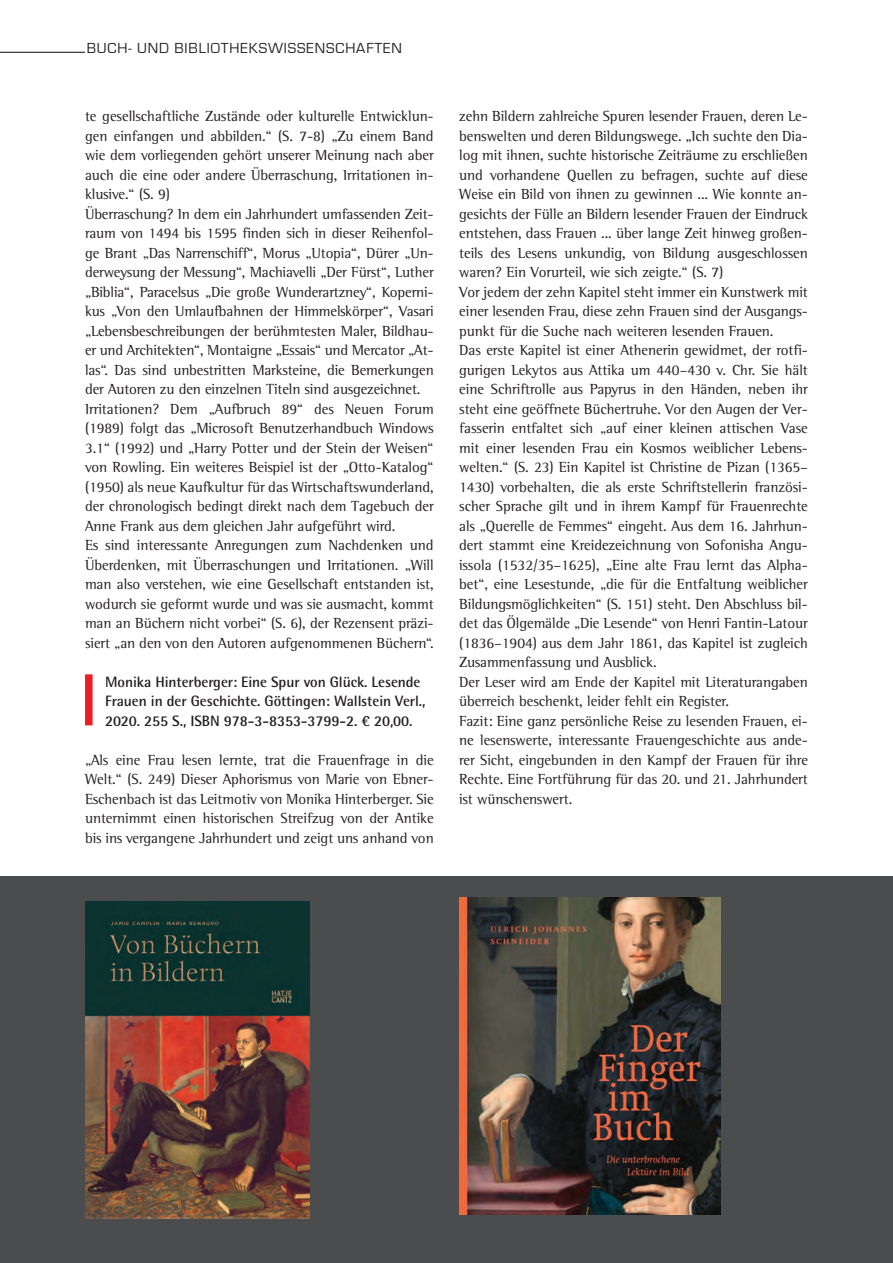
<style>
.page{position:relative;width:893px;height:1263px;background:#fff}
.page>*{position:absolute;margin:0;border:0;box-sizing:border-box;transform-origin:0 0}
.t1{font:15px/19.5px "Rotis Semi Serif Std";letter-spacing:-.005em;color:#231f20;text-align:justify}
.Buchtitel{font:700 15px/19.5px "Rotis Semi Sans Std";letter-spacing:-.005em;color:#231f20}
.t2{font:15px "Eurostile";letter-spacing:.06em;color:#231f20}
</style>
<div class="page">
<hr style="left:0;top:52px;width:85px;height:1px;background:#3e3e3f">
<div style="left:0;top:876px;width:893px;height:387px;background:#4b4c4d"></div>
<div style="left:85px;top:674px;width:8px;height:51px;background:#ee1d23"></div>
<img style="left:459px;top:897px;width:261px;height:318px">
<img style="left:85px;top:901px;width:224px;height:317px">
<p class="t2" style="left:87px;top:40px;width:317px">BUCH- UND BIBLIOTHEKSWISSENSCHAFTEN</p>
<p class="t1" style="left:85px;top:106px;width:350px">te gesellschaftliche Zustände oder kulturelle Entwicklun&shy;gen einfangen und abbilden.“ (S. 7-8) „Zu einem Band wie dem vorliegenden gehört unserer Meinung nach aber auch die eine oder andere Überraschung, Irritationen in&shy;klusive.“ (S. 9)</p>
<p class="t1" style="left:85px;top:204px;width:350px">Überraschung? In dem ein Jahrhundert umfassenden Zeit&shy;raum von 1494 bis 1595 finden sich in dieser Reihenfol&shy;ge Brant „Das Narrenschiff“, Morus „Utopia“, Dürer „Un&shy;derweysung der Messung“, Machiavelli „Der Fürst“, Luther „Biblia“, Paracelsus „Die große Wunderartzney“, Koperni&shy;kus „Von den Umlaufbahnen der Himmelskörper“, Vasari „Lebensbeschreibungen der berühmtesten Maler, Bildhau&shy;er und Architekten“, Montaigne „Essais“ und Mercator „At&shy;las“. Das sind unbestritten Marksteine, die Bemerkungen der Autoren zu den einzelnen Titeln sind ausgezeichnet.</p>
<p class="t1" style="left:85px;top:399px;width:350px">Irritationen? Dem „Aufbruch 89“ des Neuen Forum (1989) folgt das „Microsoft Benutzerhandbuch Windows 3.1“ (1992) und „Harry Potter und der Stein der Weisen“ von Rowling. Ein weiteres Beispiel ist der „Otto-Katalog“ (1950) als neue Kaufkultur für das Wirtschaftswunderland, der chronologisch bedingt direkt nach dem Tagebuch der Anne Frank aus dem gleichen Jahr aufgeführt wird.</p>
<p class="t1" style="left:85px;top:535px;width:350px">Es sind interessante Anregungen zum Nachdenken und Überdenken, mit Überraschungen und Irritationen. „Will man also verstehen, wie eine Gesellschaft entstanden ist, wodurch sie geformt wurde und was sie ausmacht, kommt man an Büchern nicht vorbei“ (S. 6), der Rezensent präzi&shy;siert „an den von den Autoren aufgenommenen Büchern“.</p>
<p class="Buchtitel" style="left:105px;top:671px;width:322px">Monika Hinterberger: Eine Spur von Glück. Lesende<br>Frauen in der Geschichte. Göttingen: Wallstein Verl.,<br>2020. 255 S., ISBN 978-3-8353-3799-2. € 20,00.</p>
<p class="t1" style="left:85px;top:750px;width:350px">„Als eine Frau lesen lernte, trat die Frauenfrage in die Welt.“ (S. 249) Dieser Aphorismus von Marie von Ebner-Eschenbach ist das Leitmotiv von Monika Hinterberger. Sie unternimmt einen historischen Streifzug von der Antike bis ins vergangene Jahrhundert und zeigt uns anhand von</p>
<p class="t1" style="left:459px;top:106px;width:350px">zehn Bildern zahlreiche Spuren lesender Frauen, deren Le&shy;benswelten und deren Bildungswege. „Ich suchte den Dia&shy;log mit ihnen, suchte historische Zeiträume zu erschließen und vorhandene Quellen zu befragen, suchte auf diese Weise ein Bild von ihnen zu gewinnen ... Wie konnte an&shy;gesichts der Fülle an Bildern lesender Frauen der Eindruck entstehen, dass Frauen ... über lange Zeit hinweg großen&shy;teils des Lesens unkundig, von Bildung ausgeschlossen waren? Ein Vorurteil, wie sich zeigte.“ (S. 7)</p>
<p class="t1" style="left:459px;top:282px;width:350px">Vor jedem der zehn Kapitel steht immer ein Kunstwerk mit einer lesenden Frau, diese zehn Frauen sind der Ausgangs&shy;punkt für die Suche nach weiteren lesenden Frauen.</p>
<p class="t1" style="left:459px;top:340px;width:350px">Das erste Kapitel ist einer Athenerin gewidmet, der rotfi&shy;gurigen Lekytos aus Attika um 440–430 v. Chr. Sie hält eine Schriftrolle aus Papyrus in den Händen, neben ihr steht eine geöffnete Büchertruhe. Vor den Augen der Ver&shy;fasserin entfaltet sich „auf einer kleinen attischen Vase mit einer lesenden Frau ein Kosmos weiblicher Lebens&shy;welten.“ (S. 23) Ein Kapitel ist Christine de Pizan (1365– 1430) vorbehalten, die als erste Schriftstellerin französi&shy;scher Sprache gilt und in ihrem Kampf für Frauenrechte als „Querelle de Femmes“ eingeht. Aus dem 16. Jahrhun&shy;dert stammt eine Kreidezeichnung von Sofonisha Angu&shy;issola (1532/35–1625), „Eine alte Frau lernt das Alpha&shy;bet“, eine Lesestunde, „die für die Entfaltung weiblicher Bildungsmöglichkeiten“ (S. 151) steht. Den Abschluss bil&shy;det das Ölgemälde „Die Lesende“ von Henri Fantin-Latour (1836–1904) aus dem Jahr 1861, das Kapitel ist zugleich Zusammenfassung und Ausblick.</p>
<p class="t1" style="left:459px;top:672px;width:350px">Der Leser wird am Ende der Kapitel mit Literaturangaben überreich beschenkt, leider fehlt ein Register.</p>
<p class="t1" style="left:459px;top:711px;width:350px">Fazit: Eine ganz persönliche Reise zu lesenden Frauen, ei&shy;ne lesenswerte, interessante Frauengeschichte aus ande&shy;rer Sicht, eingebunden in den Kampf der Frauen für ihre Rechte. Eine Fortführung für das 20. und 21. Jahrhundert ist wünschenswert.</p>
</div>
